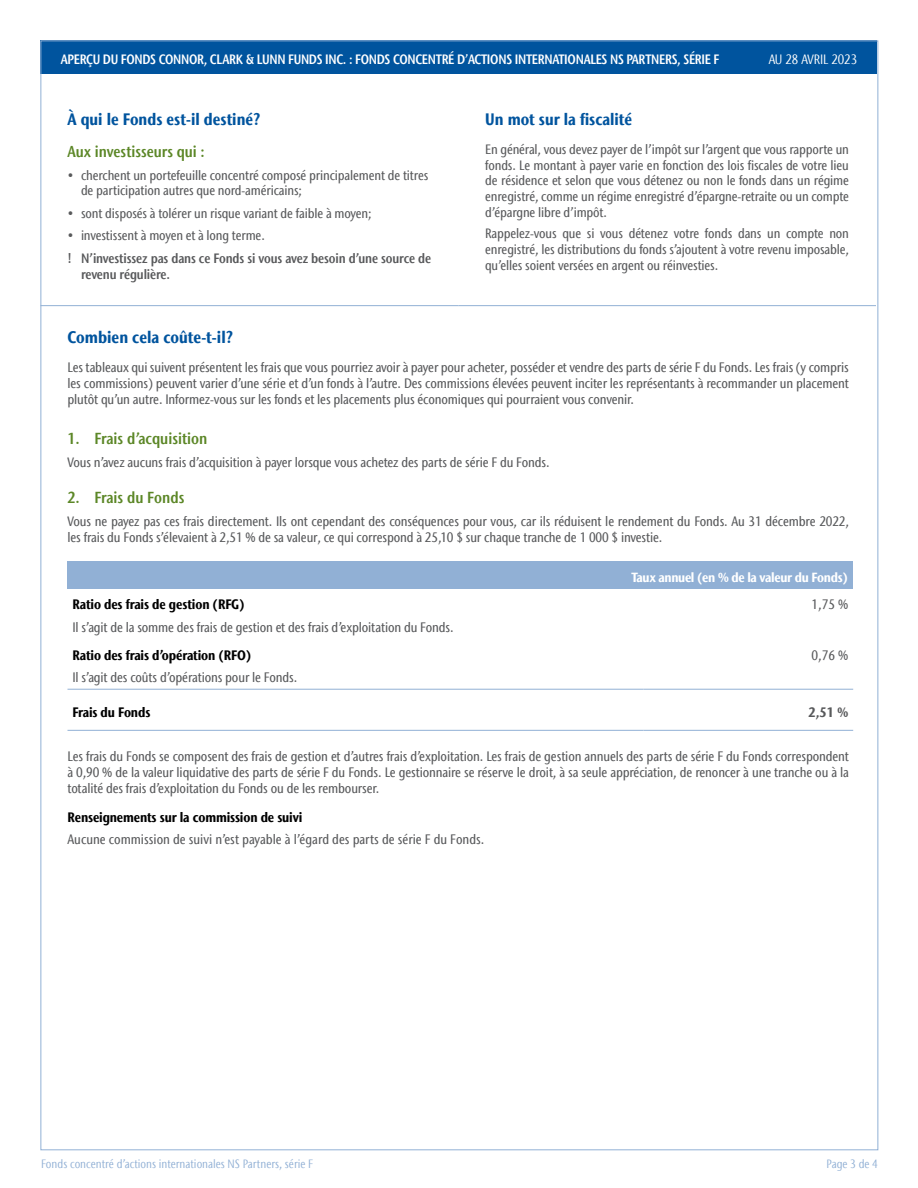
<style>
.page{position:relative;width:918px;height:1188px;background:#fff}
.page>*{position:absolute;margin:0;border:0;box-sizing:border-box;transform-origin:0 0}
.t1{font:700 condensed 16.65px "Stone Sans IIITC Com";color:#00549e}
.t2{font:700 condensed 16.5px "Stone Sans IIITC Com";color:#00549e}
.t3{font:600 condensed 15.9px "Stone Sans IIITC Com";color:#5c8727}
.t4{font:600 condensed 15.75px "Stone Sans IIITC Com";color:#5c8727}
.t5{font:500 condensed 13.65px/15.9px "Stone Sans IIITC Com";letter-spacing:-.01em;color:#58595b;text-align:justify}
.t6{font:700 condensed 13.65px "Stone Sans IIITC Com";letter-spacing:-.01em;color:#000}
.t7{font:700 condensed 13.65px "Stone Sans IIITC Com";color:#58595b}
.t8{font:500 condensed 13.5px/15.8px "Stone Sans IIITC Com";letter-spacing:-.01em;color:#58595b;text-align:justify}
.t9{font:600 condensed 13.5px "Stone Sans IIITC Com";letter-spacing:-.02em;color:#fff}
.t10{font:600 condensed 13.5px/15.8px "Stone Sans IIITC Com";letter-spacing:-.01em;color:#58595b}
.t11{font:condensed 13.5px "Stone Sans IIITC Com";color:#fff}
.t12{font:700 condensed 13.2px "Stone Sans IIITC Com";letter-spacing:-.025em;color:#fff}
.t13{font:condensed 12px "Stone Sans IIITC Com";color:#91b0d5}
.s1{font-weight:500}
</style>
<div class="page">
<div style="left:40px;top:40px;width:838px;height:34px;background:#00549e"></div>
<hr style="left:40px;top:305px;width:418px;height:1px;background:#91b0d5">
<hr style="left:458px;top:305px;width:418px;height:1px;background:#91b0d5">
<div style="left:68px;top:561px;width:785px;height:28px;background:#91b0d5"></div>
<hr style="left:68px;top:689px;width:576px;height:1px;background:#91b0d5">
<hr style="left:644px;top:689px;width:209px;height:1px;background:#91b0d5">
<hr style="left:68px;top:730px;width:576px;height:1px;background:#91b0d5">
<hr style="left:644px;top:730px;width:209px;height:1px;background:#91b0d5">
<p class="t9" style="left:61px;top:51px;width:660px">APERÇU DU FONDS CONNOR, CLARK &amp; LUNN FUNDS INC. : FONDS CONCENTRÉ D<span class="s1">’</span>ACTIONS INTERNATIONALES NS PARTNERS, SÉRIE F</p>
<p class="t11" style="left:769px;top:51px;width:90px">AU 28 AVRIL 2023</p>
<p class="t2" style="left:68px;top:108px;width:194px">À qui le Fonds est-il destiné?</p>
<p class="t4" style="left:68px;top:142px;width:139px">Aux investisseurs qui :</p>
<p class="t8" style="left:81px;top:167px;width:349px;text-indent:-14px">• cherchent un portefeuille concentré composé principalement de titres de participation autres que nord-américains;</p>
<p class="t8" style="left:68px;top:205px;width:306px">• sont disposés à tolérer un risque variant de faible à moyen;</p>
<p class="t8" style="left:68px;top:228px;width:199px">• investissent à moyen et à long terme.</p>
<p class="t10" style="left:81px;top:250px;width:352px;text-indent:-14px">! N’investissez pas dans ce Fonds si vous avez besoin d’une source de revenu régulière.</p>
<p class="t2" style="left:485px;top:108px;width:148px">Un mot sur la fiscalité</p>
<p class="t8" style="left:485px;top:141px;width:365px">En général, vous devez payer de l’impôt sur l’argent que vous rapporte un fonds. Le montant à payer varie en fonction des lois fiscales de votre lieu de résidence et selon que vous détenez ou non le fonds dans un régime enregistré, comme un régime enregistré d’épargne-retraite ou un compte d’épargne libre d’impôt.</p>
<p class="t8" style="left:485px;top:225px;width:365px">Rappelez-vous que si vous détenez votre fonds dans un compte non enregistré, les distributions du fonds s’ajoutent à votre revenu imposable, qu’elles soient versées en argent ou réinvesties.</p>
<p class="t1" style="left:68px;top:326px;width:167px">Combien cela coûte-t-il?</p>
<p class="t5" style="left:68px;top:360px;width:783px">Les tableaux qui suivent présentent les frais que vous pourriez avoir à payer pour acheter, posséder et vendre des parts de série F du Fonds. Les frais (y compris les commissions) peuvent varier d’une série et d’un fonds à l’autre. Des commissions élevées peuvent inciter les représentants à recommander un placement plutôt qu’un autre. Informez-vous sur les fonds et les placements plus économiques qui pourraient vous convenir.</p>
<p class="t3" style="left:68px;top:428px;width:141px">1. Frais d’acquisition</p>
<p class="t5" style="left:68px;top:454px;width:484px">Vous n’avez aucuns frais d’acquisition à payer lorsque vous achetez des parts de série F du Fonds.</p>
<p class="t3" style="left:68px;top:488px;width:118px">2. Frais du Fonds</p>
<p class="t5" style="left:68px;top:513px;width:783px">Vous ne payez pas ces frais directement. Ils ont cependant des conséquences pour vous, car ils réduisent le rendement du Fonds. Au 31 décembre 2022, les frais du Fonds s’élevaient à 2,51 % de sa valeur, ce qui correspond à 25,10 $ sur chaque tranche de 1 000 $ investie.</p>
<p class="t12" style="left:631px;top:569px;width:218px">Taux annuel (en % de la valeur du Fonds)</p>
<p class="t6" style="left:72px;top:596px;width:174px">Ratio des frais de gestion (RFG)</p>
<p class="t5" style="left:72px;top:619px;width:383px">Il s’agit de la somme des frais de gestion et des frais d’exploitation du Fonds.</p>
<p class="t5" style="left:812px;top:597px;width:38px">1,75 %</p>
<p class="t6" style="left:72px;top:646px;width:180px">Ratio des frais d’opération (RFO)</p>
<p class="t5" style="left:72px;top:670px;width:226px">Il s’agit des coûts d’opérations pour le Fonds.</p>
<p class="t5" style="left:812px;top:647px;width:38px">0,76 %</p>
<p class="t6" style="left:72px;top:703px;width:80px">Frais du Fonds</p>
<p class="t7" style="left:809px;top:703px;width:41px">2,51 %</p>
<p class="t5" style="left:68px;top:748px;width:783px">Les frais du Fonds se composent des frais de gestion et d’autres frais d’exploitation. Les frais de gestion annuels des parts de série F du Fonds correspondent à 0,90 % de la valeur liquidative des parts de série F du Fonds. Le gestionnaire se réserve le droit, à sa seule appréciation, de renoncer à une tranche ou à la totalité des frais d’exploitation du Fonds ou de les rembourser.</p>
<p class="t6" style="left:68px;top:809px;width:236px">Renseignements sur la commission de suivi</p>
<p class="t5" style="left:68px;top:831px;width:418px">Aucune commission de suivi n’est payable à l’égard des parts de série F du Fonds.</p>
<p class="t13" style="left:41px;top:1156px;width:274px">Fonds concentré d’actions internationales NS Partners, série F</p>
<p class="t13" style="left:827px;top:1156px;width:53px">Page 3 de 4</p>
</div>
